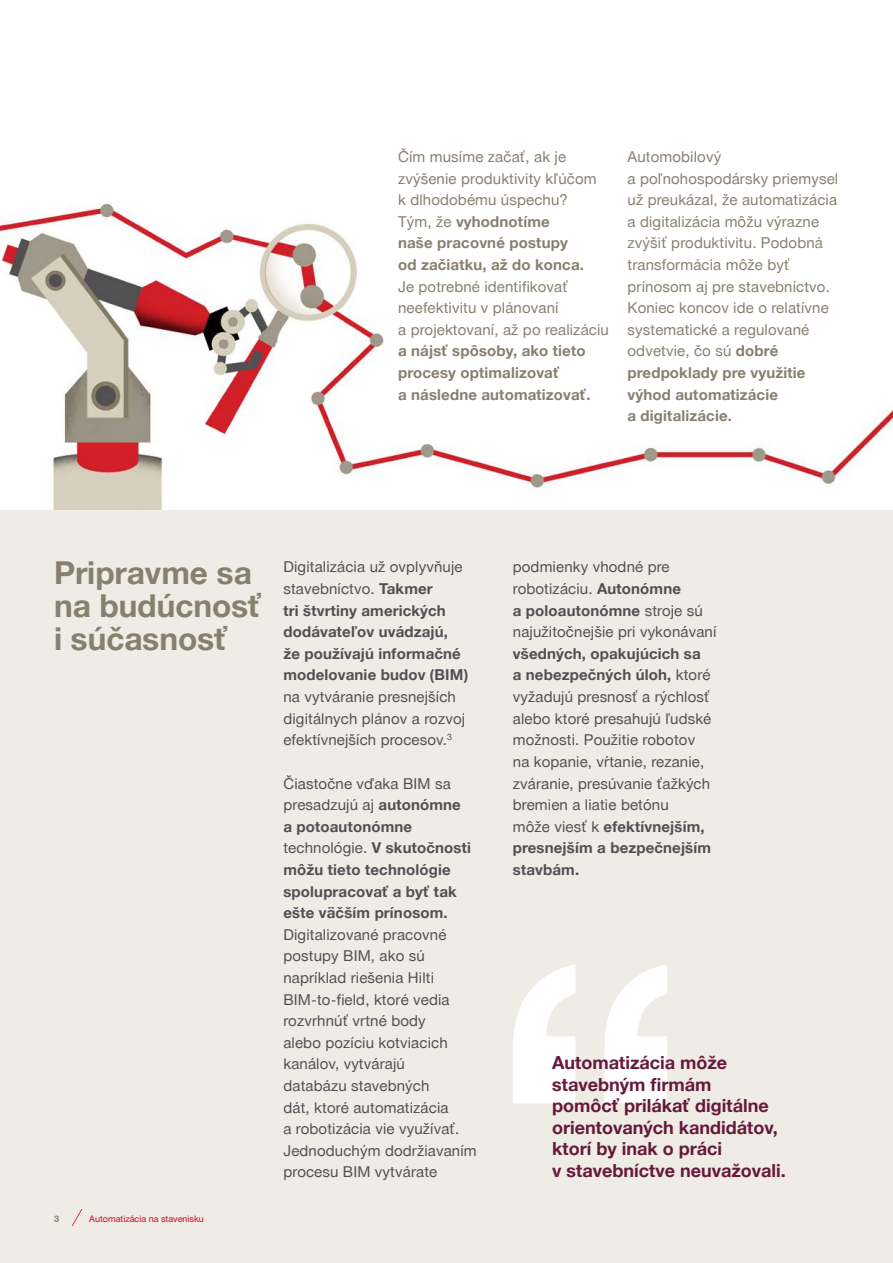
<style>
.page{position:relative;width:893px;height:1263px;background:#fff}
.page>*{position:absolute;margin:0;border:0;box-sizing:border-box;transform-origin:0 0}
.t1{font:700 31.5px/33px "Hilti";color:#887f6e}
.t2{font:700 18px/21.6px "Hilti";color:#66193c}
.t3{font:15px/21.6px "Hilti";letter-spacing:.01em;color:#544e54}
.t4{font:15px/21.6px "Hilti";letter-spacing:.01em;color:#887f6e}
.t5{font:700 15px/21.6px "Hilti";letter-spacing:.01em;color:#544e54}
.t6{font:700 15px/21.6px "Hilti";letter-spacing:.01em;color:#887f6e}
.t7{font:9px "Hilti";color:#d2051e}
.t8{font:700 9px "Hilti";color:#887f6e}
.s1{font-weight:700}
.s2{font-weight:400}
</style>
<div class="page">
<img style="left:0;top:203px;width:893px;height:307px">
<div style="left:0;top:510px;width:893px;height:753px;background:#efece5"></div>
<svg style="left:513px;top:965px;width:154px;height:138px"></svg>
<svg style="left:72px;top:1209px;width:10px;height:17px"></svg>
<p class="t4" style="left:398px;top:146px;width:200px">Čím musíme začať, ak je zvýšenie produktivity kľúčom k dlhodobému úspechu?<br>Tým, že <span class="s1">vyhodnotíme<br>naše pracovné postupy<br>od začiatku, až do konca.</span></p>
<p class="t4" style="left:398px;top:276px;width:212px">Je potrebné identifikovať neefektivitu v plánovaní<br>a projektovaní, až po realizáciu</p>
<p class="t6" style="left:398px;top:340px;width:194px">a nájsť spôsoby, ako tieto procesy optimalizovať<br>a následne automatizovať.</p>
<p class="t4" style="left:628px;top:146px;width:212px">Automobilový<br>a poľnohospodársky priemysel už preukázal, že automatizácia a digitalizácia môžu výrazne zvýšiť produktivitu. Podobná transformácia môže byť prínosom aj pre stavebníctvo.<br>Koniec koncov ide o relatívne systematické a regulované odvetvie, čo sú <span class="s1">dobré predpoklady pre využitie výhod automatizácie<br>a digitalizácie.</span></p>
<h1 class="t1" style="left:54px;top:557px;width:209px">Pripravme sa na budúcnosť i súčasnosť</h1>
<p class="t3" style="left:513px;top:556px;width:205px">podmienky vhodné pre robotizáciu. <span class="s1">Autonómne<br>a poloautonómne</span> stroje sú najužitočnejšie pri vykonávaní</p>
<p class="t3" style="left:513px;top:643px;width:200px"><span class="s1">všedných, opakujúcich sa a nebezpečných úloh,</span> ktoré vyžadujú presnosť a rýchlosť alebo ktoré presahujú ľudské možnosti. Použitie robotov na kopanie, vŕtanie, rezanie, zváranie, presúvanie ťažkých bremien a liatie betónu<br>môže viesť k <span class="s1">efektívnejším, presnejším a bezpečnejším stavbám.</span></p>
<p class="t5" style="left:283px;top:556px;width:186px"><span class="s2">Digitalizácia už ovplyvňuje stavebníctvo.</span> Takmer<br>tri štvrtiny amerických dodávateľov uvádzajú, že používajú informačné modelovanie budov (BIM)</p>
<p class="t3" style="left:283px;top:686px;width:183px">na vytváranie presnejších digitálnych plánov a rozvoj efektívnejších procesov.<sup>3</sup></p>
<p class="t5" style="left:283px;top:772px;width:189px"><span class="s2">Čiastočne vďaka BIM sa presadzujú aj</span> autonómne a potoautonómne <span class="s2">technológie.</span> V skutočnosti môžu tieto technológie spolupracovať a byť tak ešte väčším prínosom.</p>
<p class="t3" style="left:283px;top:924px;width:195px">Digitalizované pracovné postupy BIM, ako sú napríklad riešenia Hilti<br>BIM-to-field, ktoré vedia rozvrhnúť vrtné body<br>alebo pozíciu kotviacich kanálov, vytvárajú<br>databázu stavebných<br>dát, ktoré automatizácia<br>a robotizácia vie využívať.<br>Jednoduchým dodržiavaním procesu BIM vytvárate</p>
<p class="t2" style="left:552px;top:1052px;width:235px">Automatizácia môže stavebným firmám<br>pomôcť prilákať digitálne orientovaných kandidátov, ktorí by inak o práci<br>v stavebníctve neuvažovali.</p>
<p class="t8" style="left:54px;top:1213px;width:7px">3</p>
<p class="t7" style="left:89px;top:1213px;width:116px">Automatizácia na stavenisku</p>
</div>
